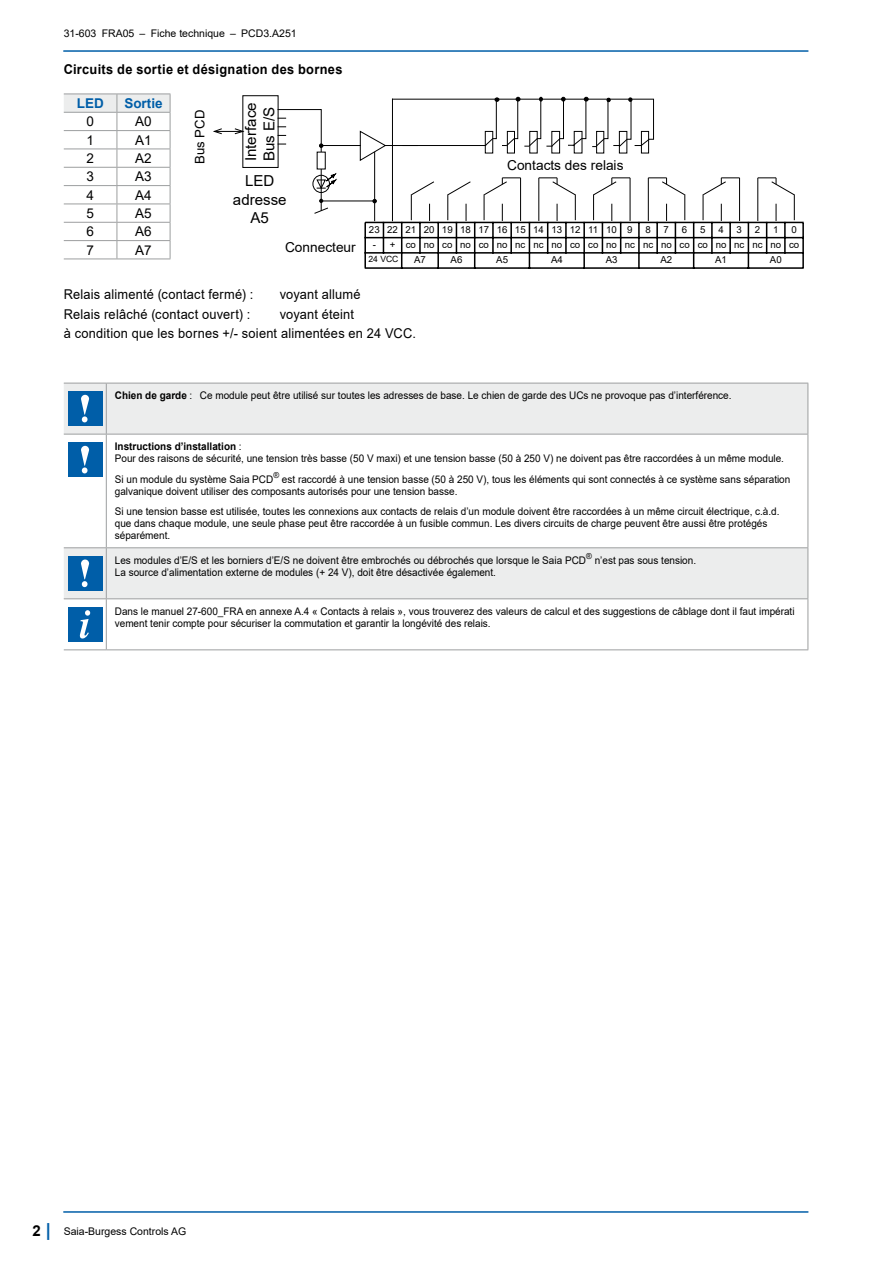
<style>
.page{position:relative;width:893px;height:1263px;background:#fff}
.page>*{position:absolute;margin:0;border:0;box-sizing:border-box;transform-origin:0 0}
.t1{font:15.15px/18.1px "Arial";color:#000;text-align:center}
.t2{font:15px/18.1px "Arial";color:#000}
.t3{font:13.65px "Arial";color:#000}
.Grundtext__9_13pt{font:13.5px "Arial";letter-spacing:.015em;color:#000;scale:.95 1}
.Text__left_justified{font:700 13.5px "Arial";letter-spacing:.025em;color:#000;scale:.95 1}
.Grundtext__9_13pt-2{font:13.5px "Arial";letter-spacing:.015em;color:#000}
.t4{font:700 13.5px "Arial";color:#005ea8}
.t5{font:13.05px "Arial";color:#000}
.Text__left_justified-2{font:10.5px/12px "Arial";color:#000;scale:.95 1}
.Text__left_justified-3{font:10.5px "Arial";color:#000}
.Text__left_justified-4{font:700 10.5px "Arial";color:#000;scale:.95 1}
.t6{font:9.6px/15.1px "Arial";color:#000}
.t7{font:8.55px "Arial";color:#000}
.s1{font-weight:700}
.s2{font-weight:400}
.s3{font-weight:700;font-size:15px}
.s4{font-weight:700;font-size:18px;color:#005ea8}
</style>
<div class="page">
<hr style="left:64px;top:1211px;width:744px;height:2px;background:#005ea8">
<hr style="left:64px;top:50px;width:744px;height:2px;background:#005ea8">
<div style="left:107px;top:384px;width:700px;height:50px;background:#eceded"></div>
<svg style="left:64px;top:548px;width:743px;height:101px;fill:#eceded"></svg>
<hr style="left:106px;top:383px;width:1px;height:51px;background:#9c9e9f">
<hr style="left:106px;top:434px;width:1px;height:113px;background:#9c9e9f">
<hr style="left:64px;top:547px;width:43px;height:1px;background:#9c9e9f">
<hr style="left:106px;top:548px;width:1px;height:50px;background:#9c9e9f">
<hr style="left:106px;top:598px;width:702px;height:1px;background:#9c9e9f">
<hr style="left:106px;top:599px;width:1px;height:50px;background:#9c9e9f">
<hr style="left:807px;top:599px;width:1px;height:50px;background:#9c9e9f">
<hr style="left:64px;top:649px;width:42px;height:1px;background:#9c9e9f">
<hr style="left:106px;top:649px;width:702px;height:1px;background:#9c9e9f">
<hr style="left:107px;top:383px;width:701px;height:1px;background:#9c9e9f">
<hr style="left:807px;top:383px;width:1px;height:51px;background:#9c9e9f">
<hr style="left:107px;top:434px;width:701px;height:1px;background:#9c9e9f">
<hr style="left:807px;top:434px;width:1px;height:113px;background:#9c9e9f">
<hr style="left:107px;top:547px;width:701px;height:1px;background:#9c9e9f">
<hr style="left:807px;top:548px;width:1px;height:50px;background:#9c9e9f">
<svg style="left:64px;top:383px;width:42px;height:216px"></svg>
<div style="left:68px;top:607px;width:34px;height:34px;background:#005ea8"></div>
<svg style="left:80px;top:610px;width:10px;height:28px"></svg>
<div style="left:313px;top:175px;width:17px;height:18px;border:1px solid #000;border-radius:50%"></div>
<svg style="left:316px;top:173px;width:21px;height:16px"></svg>
<hr style="left:374px;top:146px;width:1px;height:75px;background:#000">
<hr style="left:392px;top:99px;width:1px;height:122px;background:#000">
<div style="left:242px;top:95px;width:36px;height:73px;border:1px solid #000"></div>
<svg style="left:213px;top:128px;width:32px;height:7px"></svg>
<hr style="left:321px;top:201px;width:52px;height:1px;background:#000">
<svg style="left:314px;top:199px;width:14px;height:15px"></svg>
<svg style="left:277px;top:97px;width:377px;height:64px"></svg>
<svg style="left:363px;top:177px;width:441px;height:92px"></svg>
<hr style="left:321px;top:146px;width:1px;height:55px;background:#000">
<div style="left:317px;top:152px;width:8px;height:17px;background:#fff"></div>
<div style="left:317px;top:152px;width:9px;height:17px;border:1px solid #000"></div>
<hr style="left:64px;top:259px;width:53px;height:1px;background:#9c9e9f">
<hr style="left:117px;top:259px;width:53px;height:1px;background:#9c9e9f">
<svg style="left:64px;top:94px;width:107px;height:165px"></svg>
<p class="Text__left_justified-3" style="left:64px;top:26px;width:234px">31-603 FRA05 – Fiche technique – PCD3.A251</p>
<p class="Text__left_justified" style="left:64px;top:59px;width:295px">Circuits de sortie et désignation des bornes</p>
<p class="t4" style="left:77px;top:94px;width:28px">LED</p>
<p class="t4" style="left:124px;top:94px;width:40px">Sortie</p>
<p class="Grundtext__9_13pt-2" style="left:87px;top:112px;width:9px">0</p>
<p class="Grundtext__9_13pt-2" style="left:135px;top:112px;width:18px">A0</p>
<p class="Grundtext__9_13pt-2" style="left:87px;top:131px;width:9px">1</p>
<p class="Grundtext__9_13pt-2" style="left:135px;top:131px;width:18px">A1</p>
<p class="Grundtext__9_13pt-2" style="left:87px;top:149px;width:9px">2</p>
<p class="Grundtext__9_13pt-2" style="left:135px;top:149px;width:18px">A2</p>
<p class="Grundtext__9_13pt-2" style="left:87px;top:167px;width:9px">3</p>
<p class="Grundtext__9_13pt-2" style="left:135px;top:167px;width:18px">A3</p>
<p class="Grundtext__9_13pt-2" style="left:87px;top:186px;width:9px">4</p>
<p class="Grundtext__9_13pt-2" style="left:135px;top:186px;width:18px">A4</p>
<p class="Grundtext__9_13pt-2" style="left:87px;top:204px;width:9px">5</p>
<p class="Grundtext__9_13pt-2" style="left:135px;top:204px;width:18px">A5</p>
<p class="Grundtext__9_13pt-2" style="left:87px;top:222px;width:9px">6</p>
<p class="Grundtext__9_13pt-2" style="left:135px;top:222px;width:18px">A6</p>
<p class="Grundtext__9_13pt-2" style="left:87px;top:241px;width:9px">7</p>
<p class="Grundtext__9_13pt-2" style="left:135px;top:241px;width:18px">A7</p>
<p class="t5" style="left:191px;top:164px;width:56px;rotate:-90deg">Bus PCD</p>
<p class="t2" style="left:242px;top:161px;width:60px;rotate:-90deg">Interface<br>Bus E/S</p>
<p class="t1" style="left:233px;top:172px;width:55px">LED adresse<br>A5</p>
<p class="t3" style="left:285px;top:238px;width:72px">Connecteur</p>
<p class="t3" style="left:507px;top:156px;width:118px">Contacts des relais</p>
<p class="t6" style="left:369px;top:221px;width:265px">23 22 21 20 19 18 17 16 15 14 13 12 11 10 9</p>
<p class="t6" style="left:645px;top:221px;width:7px">8</p>
<p class="t6" style="left:664px;top:221px;width:7px">7</p>
<p class="t6" style="left:682px;top:221px;width:7px">6</p>
<p class="t6" style="left:700px;top:221px;width:7px">5</p>
<p class="t6" style="left:718px;top:221px;width:7px">4</p>
<p class="t6" style="left:737px;top:221px;width:7px">3</p>
<p class="t6" style="left:755px;top:221px;width:7px">2</p>
<p class="t6" style="left:773px;top:221px;width:7px">1</p>
<p class="t6" style="left:791px;top:221px;width:7px">0</p>
<p class="t6" style="left:414px;top:237px;width:387px;text-indent:-41px">- + conoconocononcncnococononcncnococononcncnoco<br>A7</p>
<p class="t7" style="left:368px;top:253px;width:32px">24 VCC</p>
<p class="t6" style="left:451px;top:252px;width:13px">A6</p>
<p class="t6" style="left:496px;top:252px;width:13px">A5</p>
<p class="t6" style="left:551px;top:252px;width:13px">A4</p>
<p class="t6" style="left:606px;top:252px;width:13px">A3</p>
<p class="t6" style="left:660px;top:252px;width:13px">A2</p>
<p class="t6" style="left:715px;top:252px;width:13px">A1</p>
<p class="t6" style="left:770px;top:252px;width:13px">A0</p>
<p class="Grundtext__9_13pt" style="left:64px;top:285px;width:201px">Relais alimenté (contact fermé) :</p>
<p class="Grundtext__9_13pt" style="left:280px;top:285px;width:87px">voyant allumé</p>
<p class="Grundtext__9_13pt" style="left:64px;top:304px;width:198px">Relais relâché (contact ouvert) :</p>
<p class="Grundtext__9_13pt" style="left:280px;top:304px;width:80px">voyant éteint</p>
<p class="Grundtext__9_13pt" style="left:64px;top:324px;width:372px">à condition que les bornes +/- soient alimentées en 24 VCC.</p>
<p class="Text__left_justified-2" style="left:115px;top:389px;width:651px"><span class="s1">Chien de garde</span> : Ce module peut être utilisé sur toutes les adresses de base. Le chien de garde des UCs ne provoque pas d’interférence.</p>
<p class="Text__left_justified-4" style="left:115px;top:439px;width:135px">Instructions d’installation <span class="s2">:</span></p>
<p class="Text__left_justified-2" style="left:115px;top:452px;width:706px">Pour des raisons de sécurité, une tension très basse (50 V maxi) et une tension basse (50 à 250 V) ne doivent pas être raccordées à un même module.</p>
<p class="Text__left_justified-2" style="left:115px;top:473px;width:713px">Si un module du système Saia PCD<sup>®</sup> est raccordé à une tension basse (50 à 250 V), tous les éléments qui sont connectés à ce système sans séparation galvanique doivent utiliser des composants autorisés pour une tension basse.</p>
<p class="Text__left_justified-2" style="left:115px;top:505px;width:701px">Si une tension basse est utilisée, toutes les connexions aux contacts de relais d’un module doivent être raccordées à un même circuit électrique, c.à.d. que dans chaque module, une seule phase peut être raccordée à un fusible commun. Les divers circuits de charge peuvent être aussi être protégés séparément.</p>
<p class="Text__left_justified-2" style="left:115px;top:554px;width:613px">Les modules d’E/S et les borniers d’E/S ne doivent être embrochés ou débrochés que lorsque le Saia PCD<sup>®</sup> n’est pas sous tension.<br>La source d’alimentation externe de modules (+ 24 V), doit être désactivée également.</p>
<p class="Text__left_justified-2" style="left:115px;top:605px;width:717px">Dans le manuel 27-600_FRA en annexe A.4 « Contacts à relais », vous trouverez des valeurs de calcul et des suggestions de câblage dont il faut impérati vement tenir compte pour sécuriser la commutation et garantir la longévité des relais.</p>
<p class="Text__left_justified-3" style="left:33px;top:1224px;width:155px"><span class="s3">2</span> <span class="s4">|</span> Saia-Burgess Controls AG</p>
</div>
